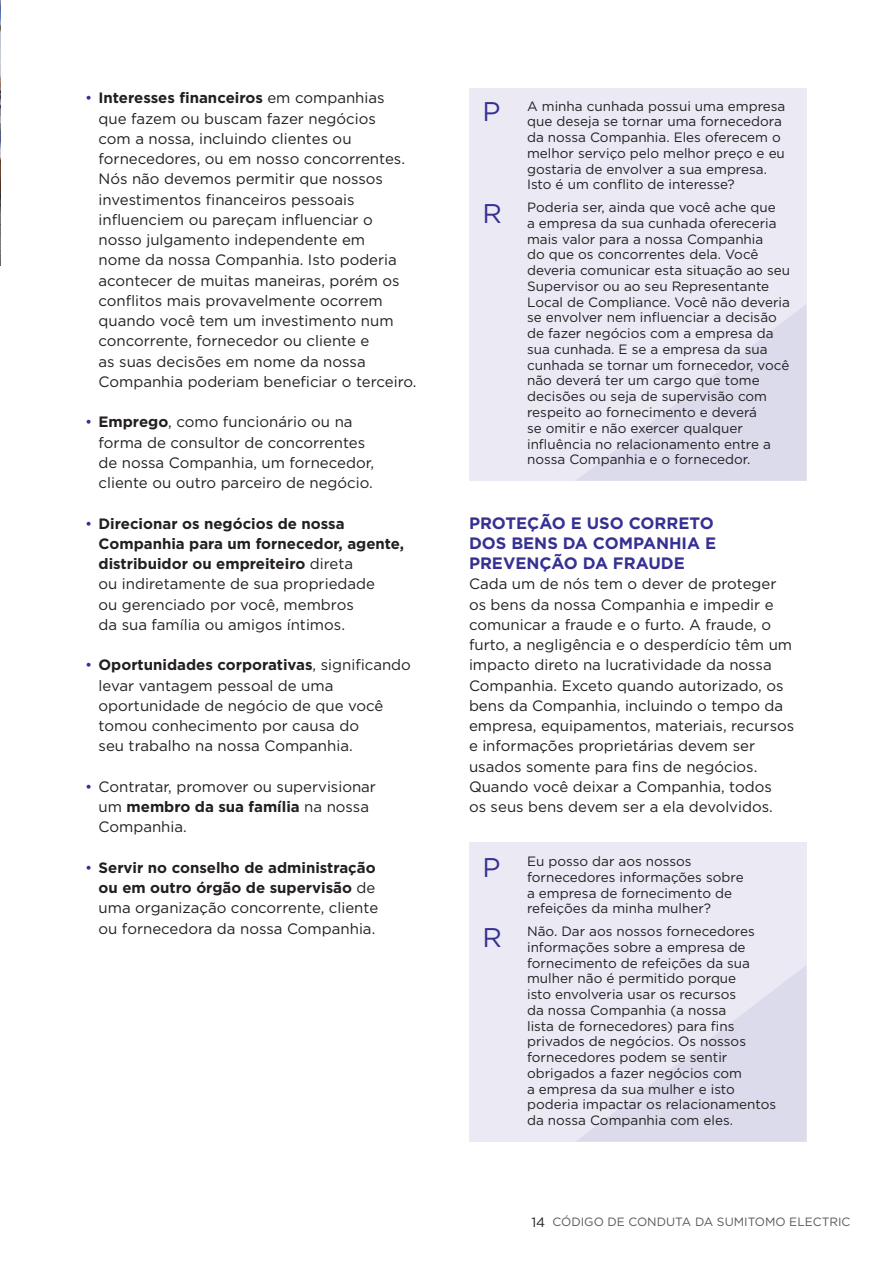
<style>
.page{position:relative;width:893px;height:1263px;background:#fff}
.page>*{position:absolute;margin:0;border:0;box-sizing:border-box;transform-origin:0 0}
.BLUE_HEADS{font:700 16.5px/20.2px "Gotham";color:#353092}
.BODY{font:15px/20.2px "Gotham";color:#231f20}
.t1{font:13.5px/15.8px "Gotham";color:#231f20}
.t2{font:12px "Gotham";color:#57585a}
.s1{color:#353092}
.s2{font-weight:700}
.s3{font-size:27px;color:#353092}
.s4{font-size:13.5px;color:#231f20}
</style>
<div class="page">
<img style="left:0;top:0;width:1px;height:266px">
<div style="left:469px;top:88px;width:337px;height:392px;background:#ebeaf4"></div>
<svg style="left:575px;top:305px;width:231px;height:176px"></svg>
<div style="left:469px;top:842px;width:337px;height:299px;background:#ebeaf4"></div>
<svg style="left:575px;top:966px;width:231px;height:176px"></svg>
<p class="BODY" style="left:99px;top:88px;width:319px;text-indent:-14px"><span class="s1">•</span> <span class="s2">Interesses financeiros</span> em companhias<br>que fazem ou buscam fazer negócios<br>com a nossa, incluindo clientes ou fornecedores, ou em nosso concorrentes.<br>Nós não devemos permitir que nossos investimentos financeiros pessoais influenciem ou pareçam influenciar o nosso julgamento independente em<br>nome da nossa Companhia. Isto poderia acontecer de muitas maneiras, porém os conflitos mais provavelmente ocorrem quando você tem um investimento num concorrente, fornecedor ou cliente e<br>as suas decisões em nome da nossa Companhia poderiam beneficiar o terceiro.</p>
<p class="BODY" style="left:99px;top:412px;width:277px;text-indent:-14px"><span class="s1">•</span> <span class="s2">Emprego</span>, como funcionário ou na forma de consultor de concorrentes de nossa Companhia, um fornecedor, cliente ou outro parceiro de negócio.</p>
<p class="BODY" style="left:99px;top:513px;width:307px;text-indent:-14px"><span class="s1">•</span> <span class="s2">Direcionar os negócios de nossa Companhia para um fornecedor, agente, distribuidor ou empreiteiro</span> direta<br>ou indiretamente de sua propriedade<br>ou gerenciado por você, membros<br>da sua família ou amigos íntimos.</p>
<p class="BODY" style="left:99px;top:655px;width:314px;text-indent:-14px"><span class="s1">•</span> <span class="s2">Oportunidades corporativas</span>, significando levar vantagem pessoal de uma oportunidade de negócio de que você tomou conhecimento por causa do<br>seu trabalho na nossa Companhia.</p>
<p class="BODY" style="left:99px;top:776px;width:279px;text-indent:-14px"><span class="s1">•</span> Contratar, promover ou supervisionar um <span class="s2">membro da sua família</span> na nossa<br>Companhia.</p>
<p class="BODY" style="left:99px;top:857px;width:281px;text-indent:-14px"><span class="s1">•</span> <span class="s2">Servir no conselho de administração ou em outro órgão de supervisão</span> de uma organização concorrente, cliente ou fornecedora da nossa Companhia.</p>
<p class="t1" style="left:527px;top:98px;width:260px;text-indent:-44px"><span class="s3">P</span> A minha cunhada possui uma empresa que deseja se tornar uma fornecedora da nossa Companhia. Eles oferecem o melhor serviço pelo melhor preço e eu gostaria de envolver a sua empresa.<br>Isto é um conflito de interesse?</p>
<p class="t1" style="left:527px;top:199px;width:264px;text-indent:-44px"><span class="s3">R</span> Poderia ser, ainda que você ache que<br>a empresa da sua cunhada ofereceria mais valor para a nossa Companhia<br>do que os concorrentes dela. Você deveria comunicar esta situação ao seu Supervisor ou ao seu Representante Local de Compliance. Você não deveria se envolver nem influenciar a decisão de fazer negócios com a empresa da sua cunhada. E se a empresa da sua cunhada se tornar um fornecedor, você não deverá ter um cargo que tome decisões ou seja de supervisão com respeito ao fornecimento e deverá<br>se omitir e não exercer qualquer influência no relacionamento entre a nossa Companhia e o fornecedor.</p>
<p class="BLUE_HEADS" style="left:469px;top:512px;width:249px">PROTEÇÃO E USO CORRETO<br>DOS BENS DA COMPANHIA E<br>PREVENÇÃO DA FRAUDE</p>
<p class="BODY" style="left:469px;top:574px;width:327px">Cada um de nós tem o dever de proteger os bens da nossa Companhia e impedir e comunicar a fraude e o furto. A fraude, o furto, a negligência e o desperdício têm um impacto direto na lucratividade da nossa Companhia. Exceto quando autorizado, os bens da Companhia, incluindo o tempo da empresa, equipamentos, materiais, recursos e informações proprietárias devem ser usados somente para fins de negócios.<br>Quando você deixar a Companhia, todos<br>os seus bens devem ser a ela devolvidos.</p>
<p class="t1" style="left:527px;top:853px;width:218px;text-indent:-44px"><span class="s3">P</span> Eu posso dar aos nossos fornecedores informações sobre a empresa de fornecimento de refeições da minha mulher?</p>
<p class="t1" style="left:527px;top:923px;width:251px;text-indent:-44px"><span class="s3">R</span> Não. Dar aos nossos fornecedores informações sobre a empresa de fornecimento de refeições da sua mulher não é permitido porque<br>isto envolveria usar os recursos<br>da nossa Companhia (a nossa<br>lista de fornecedores) para fins privados de negócios. Os nossos fornecedores podem se sentir obrigados a fazer negócios com<br>a empresa da sua mulher e isto poderia impactar os relacionamentos da nossa Companhia com eles.</p>
<p class="t2" style="left:531px;top:1214px;width:320px"><span class="s4">14</span> CÓDIGO DE CONDUTA DA SUMITOMO ELECTRIC</p>
</div>
